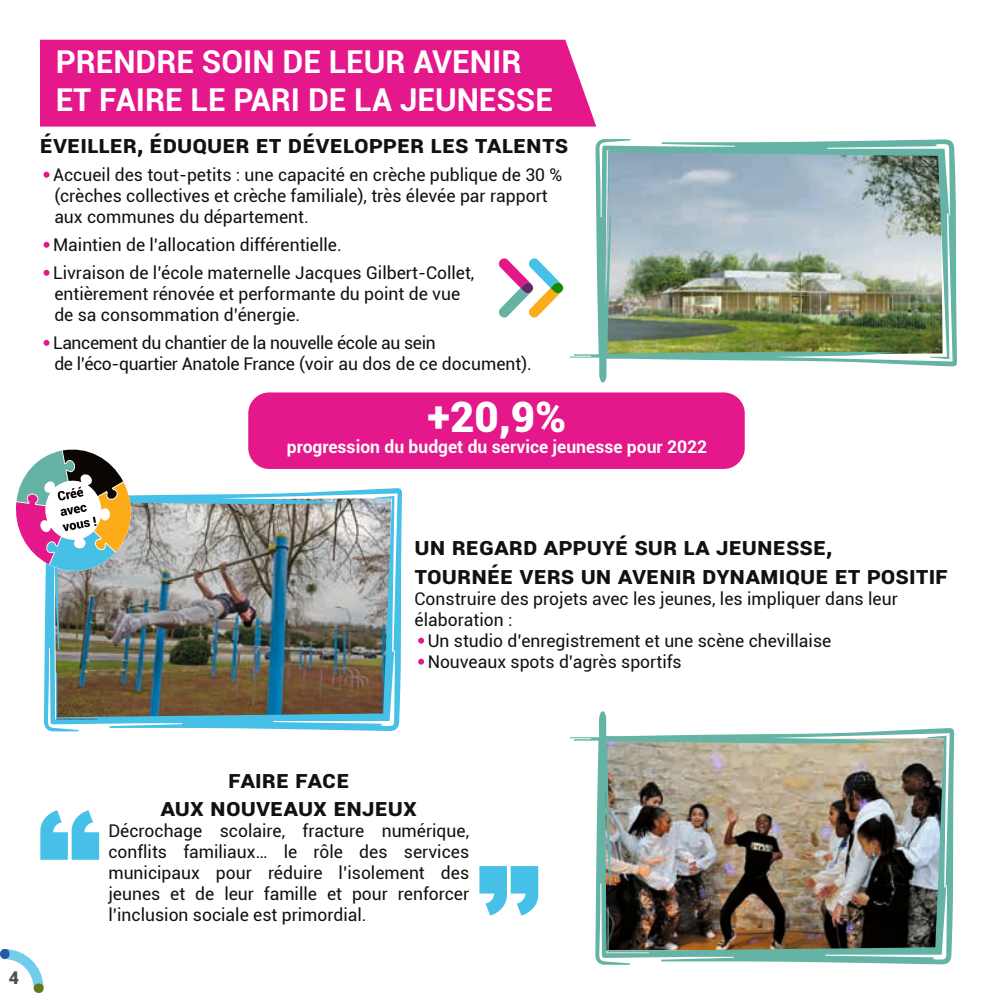
<style>
.page{position:relative;width:993px;height:993px;background:#fff}
.page>*{position:absolute;margin:0;border:0;box-sizing:border-box;transform-origin:0 0}
.t1{font:900 42px "Roboto";color:#fff}
.t2{font:700 31.5px/37.8px "Roboto";color:#fff}
.t3{font:700 24.5px/29.4px "Roboto";color:#11110f}
.t4{font:700 24.5px/28px "Roboto";letter-spacing:.06em;color:#11110f;text-align:center}
.t5{font:17.5px/21px "Roboto";color:#11110f}
.t6{font:17.5px/21px "Roboto";letter-spacing:-.02em;color:#11110f}
.t7{font:700 17.5px "Roboto";color:#fff}
.t8{font:900 17.5px "Roboto";color:#4d4f4e}
</style>
<div class="page">
<div style="left:40px;top:40px;width:556px;height:86px;background:#e4178b"></div>
<svg style="left:44px;top:172px;width:5px;height:6px"></svg>
<svg style="left:44px;top:242px;width:5px;height:6px"></svg>
<svg style="left:44px;top:270px;width:5px;height:6px"></svg>
<svg style="left:44px;top:340px;width:5px;height:6px"></svg>
<img style="left:44px;top:488px;width:358px;height:243px">
<svg style="left:418px;top:637px;width:6px;height:6px"></svg>
<svg style="left:418px;top:658px;width:6px;height:6px"></svg>
<div style="left:248px;top:392px;width:496px;height:77px;background:#e4178b;border-radius:21px"></div>
<svg style="left:40px;top:810px;width:59px;height:49px"></svg>
<svg style="left:479px;top:866px;width:59px;height:49px"></svg>
<svg style="left:498px;top:258px;width:65px;height:60px"></svg>
<img style="left:570px;top:711px;width:383px;height:253px">
<svg style="left:16px;top:449px;width:120px;height:127px"></svg>
<img style="left:570px;top:139px;width:386px;height:243px">
<svg style="left:0;top:949px;width:44px;height:43px"></svg>
<h2 class="t2" style="left:56px;top:42px;width:498px">PRENDRE SOIN DE LEUR AVENIR<br>ET FAIRE LE PARI DE LA JEUNESSE</h2>
<h3 class="t3" style="left:40px;top:129px;width:530px">éveiller, éduquer et développer les talents</h3>
<p class="t5" style="left:53px;top:164px;width:510px">Accueil des tout-petits : une capacité en crèche publique de 30 % (crèches collectives et crèche familiale), très élevée par rapport aux communes du département.</p>
<p class="t5" style="left:53px;top:230px;width:422px;line-height:28px">Maintien de l’allocation différentielle.<br>Livraison de l’école maternelle Jacques Gilbert-Collet,</p>
<p class="t5" style="left:54px;top:283px;width:407px">entièrement rénovée et performante du point de vue de sa consommation d’énergie.</p>
<p class="t6" style="left:53px;top:332px;width:480px">Lancement du chantier de la nouvelle école au sein<br>de l’éco-quartier Anatole France (voir au dos de ce document).</p>
<h1 class="t1" style="left:427px;top:387px;width:140px">+20,9%</h1>
<p class="t7" style="left:287px;top:435px;width:422px">progression du budget du service jeunesse pour 2022</p>
<h3 class="t3" style="left:414px;top:530px;width:535px">Un regard appuyé sur la jeunesse,<br>tournée vers un avenir dynamique et positif</h3>
<p class="t5" style="left:414px;top:587px;width:484px">Construire des projets avec les jeunes, les impliquer dans leur</p>
<p class="t5" style="left:414px;top:608px;width:99px">élaboration :</p>
<p class="t5" style="left:427px;top:629px;width:405px">Un studio d’enregistrement et une scène chevillaise</p>
<p class="t5" style="left:427px;top:650px;width:255px">Nouveaux spots d’agrès sportifs</p>
<p class="t8" style="left:9px;top:965px;width:12px">4</p>
<h3 class="t4" style="left:160px;top:764px;width:258px">Faire face<br>aux nouveaux enjeux</h3>
<p class="t5" style="left:108px;top:819px;width:362px;text-align:justify">Décrochage scolaire, fracture numérique, conflits familiaux… le rôle des services municipaux pour réduire l’isolement des jeunes et de leur famille et pour renforcer l’inclusion sociale est primordial.</p>
</div>
